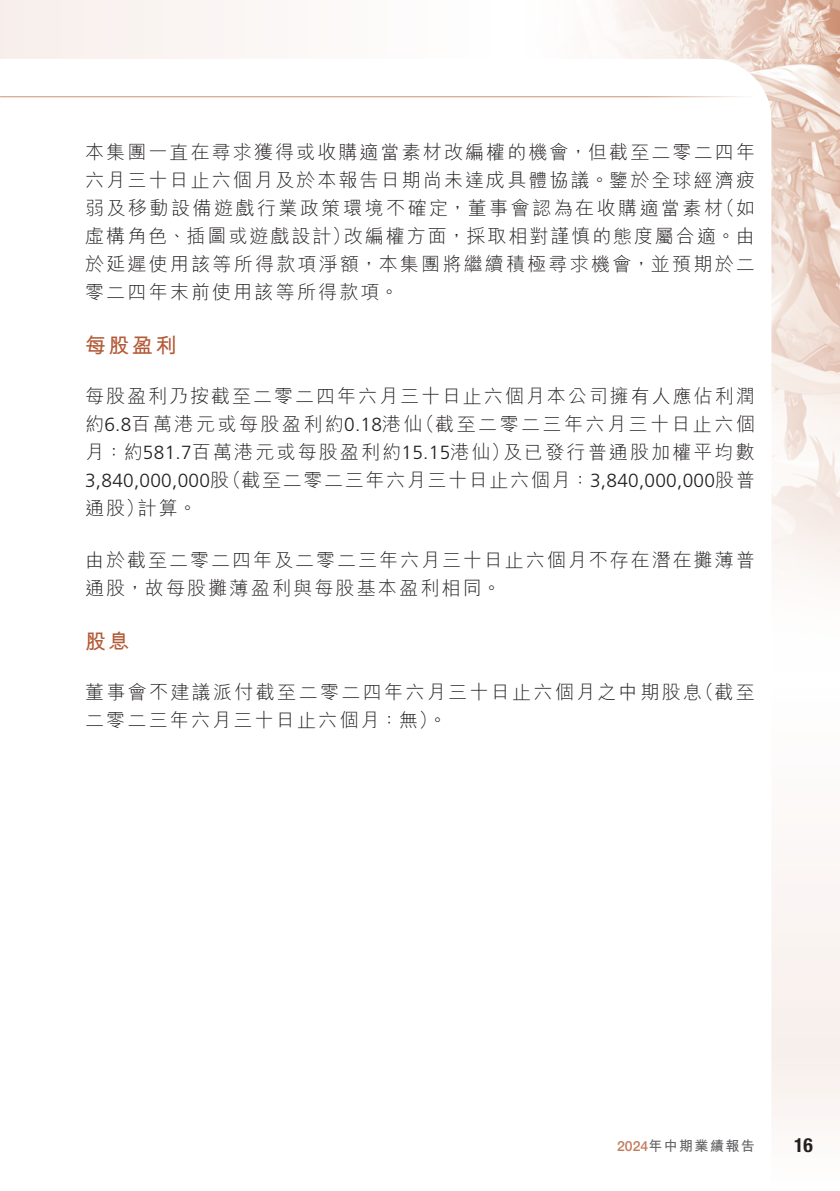
<style>
.page{position:relative;width:840px;height:1191px;background:#fff}
.page>*{position:absolute;margin:0;border:0;box-sizing:border-box;transform-origin:0 0}
._03_H1{font:700 21px "M Hei HK";letter-spacing:.115em;color:#b45a37}
.t1{font:700 condensed 19.6px "Helvetica Neue LT Std";color:#231f20}
._01_Body_Text{font:300 19px/28px "M Hei HK";letter-spacing:.11em;color:#231f20}
._01_Body_Text-2{font:300 19px/28px "M Hei HK";letter-spacing:.13em;color:#231f20}
._01_Body_Text-3{font:300 19px/28px "M Hei HK";letter-spacing:.085em;color:#231f20}
._01_Body_Text-4{font:300 19px/28px "Frutiger LT Std";letter-spacing:.015em;color:#231f20}
.t2{font:700 14px "M Hei HK";letter-spacing:.1em;color:#636366}
.s1{font-family:"Frutiger LT Std"}
.s2{font-family:"M Hei HK"}
.s3{font-family:"Helvetica Neue LT Std";font-weight:500;color:#c47c5c}
</style>
<div class="page">
<div style="left:560px;top:674px;width:279px;height:517px;background:linear-gradient(to right,#fff,#fcf8f7)"></div>
<div style="left:0;top:0;width:507px;height:106px;background:linear-gradient(to right,#fbf6f4,#fff)"></div>
<img style="left:610px;top:0;width:229px;height:73px">
<svg style="left:562px;top:73px;width:277px;height:507px"></svg>
<hr style="left:0;top:96px;width:754px;height:1px;background:#cd9374">
<p class="_01_Body_Text" style="left:85px;top:137px;width:671px;text-align:right">本集團一直在尋求獲得或收購適當素材改編權的機會，但截至二零二四年六月三十日止六個月及於本報告日期尚未達成具體協議。鑒於全球經濟疲（如</p>
<p class="_01_Body_Text-2" style="left:344px;top:193px;width:412px;text-indent:-259px">弱及移動設備遊戲行業政策環境不確定，董事會認為在收購適當素材<br>改編權方面，採取相對謹慎的態度屬合適。由</p>
<p class="_01_Body_Text" style="left:85px;top:221px;width:671px">虛構角色、插圖或遊戲設計）<br>於延遲使用該等所得款項淨額，本集團將繼續積極尋求機會，並預期於二零二四年末前使用該等所得款項。</p>
<p class="_03_H1" style="left:85px;top:330px;width:93px">每股盈利</p>
<p class="_01_Body_Text" style="left:85px;top:381px;width:671px;text-align:right">每股盈利乃按截至二零二四年六月三十日止六個月本公司擁有人應佔利潤（截至二零二三年六月三十日止六個</p>
<p class="_01_Body_Text-2" style="left:85px;top:409px;width:339px">約<span class="s1">6.8</span>百萬港元或每股盈利約<span class="s1">0.18</span>港仙</p>
<p class="_01_Body_Text-3" style="left:222px;top:437px;width:533px;text-indent:-137px">月：約<span class="s1">581.7</span>百萬港元或每股盈利約<span class="s1">15.15</span>港仙）<br>（截至二零二三年六月三十日止六個月：<span class="s1">3,840,000,000</span>股普</p>
<p class="_01_Body_Text" style="left:503px;top:437px;width:253px">及已發行普通股加權平均數</p>
<p class="_01_Body_Text-4" style="left:138px;top:466px;width:93px;text-indent:-53px">3,840,000,000<span class="s2">股計算。</span></p>
<p class="_01_Body_Text" style="left:85px;top:493px;width:61px">通股）</p>
<p class="_01_Body_Text" style="left:85px;top:545px;width:671px">由於截至二零二四年及二零二三年六月三十日止六個月不存在潛在攤薄普通股，故每股攤薄盈利與每股基本盈利相同。</p>
<p class="_03_H1" style="left:85px;top:626px;width:46px">股息</p>
<p class="_01_Body_Text" style="left:694px;top:677px;width:61px">（截至</p>
<p class="_01_Body_Text" style="left:85px;top:677px;width:618px">董事會不建議派付截至二零二四年六月三十日止六個月之中期股息二零二三年六月三十日止六個月：無。(</p>
<p class="t2" style="left:616px;top:1135px;width:139px"><span class="s3">2024</span>年中期業績報告</p>
<p class="t1" style="left:793px;top:1133px;width:20px">16</p>
</div>
